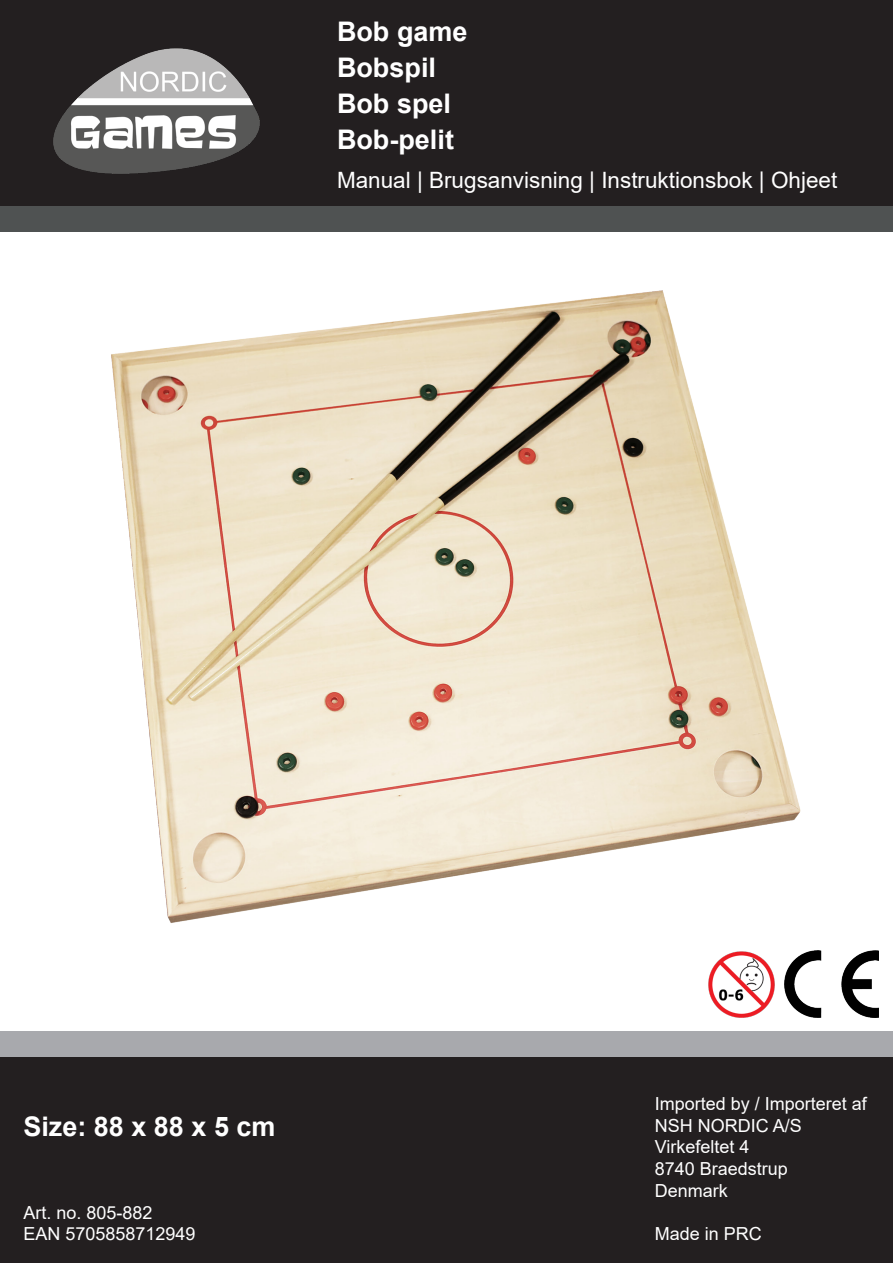
<style>
.page{position:relative;width:893px;height:1263px;background:#fff}
.page>*{position:absolute;margin:0;border:0;box-sizing:border-box;transform-origin:0 0}
.t1{font:700 27px "Arial";color:#fff}
.t2{font:22.5px "Arial";color:#fff}
.t3{font:18px "Arial";color:#fff}
</style>
<div class="page">
<div style="left:0;top:0;width:893px;height:206px;background:#231f20"></div>
<div style="left:0;top:1057px;width:893px;height:206px;background:#231f20"></div>
<img style="left:53px;top:48px;width:207px;height:126px">
<div style="left:0;top:206px;width:893px;height:26px;background:#4f5252"></div>
<div style="left:0;top:1031px;width:893px;height:26px;background:#a8a9ad"></div>
<img style="left:785px;top:950px;width:93px;height:67px">
<img style="left:708px;top:951px;width:66px;height:67px">
<img style="left:111px;top:290px;width:690px;height:633px">
<p class="t1" style="left:337px;top:12px;width:132px">Bob game</p>
<p class="t1" style="left:337px;top:48px;width:101px">Bobspil</p>
<p class="t1" style="left:337px;top:84px;width:116px">Bob spel</p>
<p class="t1" style="left:337px;top:120px;width:118px">Bob-pelit</p>
<p class="t2" style="left:337px;top:164px;width:502px">Manual | Brugsanvisning | Instruktionsbok | Ohjeet</p>
<p class="t1" style="left:23px;top:1107px;width:254px">Size: 88 x 88 x 5 cm</p>
<p class="t3" style="left:23px;top:1200px;width:131px">Art. no. 805-882</p>
<p class="t3" style="left:23px;top:1221px;width:174px">EAN 5705858712949</p>
<p class="t3" style="left:655px;top:1091px;width:214px">Imported by / Importeret af</p>
<p class="t3" style="left:655px;top:1113px;width:149px">NSH NORDIC A/S</p>
<p class="t3" style="left:655px;top:1135px;width:96px">Virkefeltet 4</p>
<p class="t3" style="left:655px;top:1156px;width:135px">8740 Braedstrup</p>
<p class="t3" style="left:655px;top:1178px;width:75px">Denmark</p>
<p class="t3" style="left:655px;top:1221px;width:109px">Made in PRC</p>
</div>
